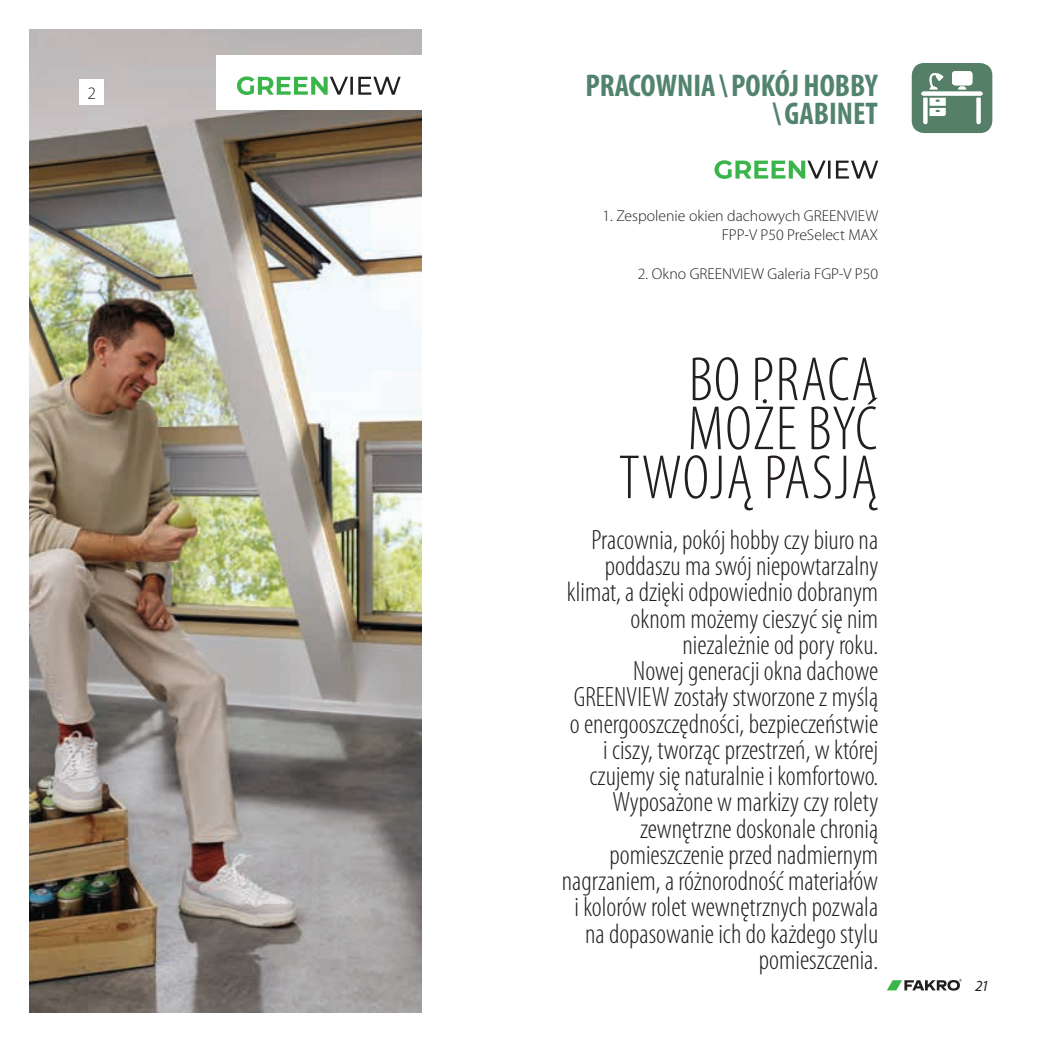
<style>
.page{position:relative;width:1042px;height:1042px;background:#fff}
.page>*{position:absolute;margin:0;border:0;box-sizing:border-box;transform-origin:0 0}
.t1{font:300 condensed 63px/49px "Myriad Pro";letter-spacing:.02em;color:#231f20;text-align:right}
.t2{font:700 condensed 31.5px/28px "Myriad Pro";color:#51836e;text-align:right}
.t3{font:300 condensed 28px/26.2px "Myriad Pro";color:#231f20;text-align:right}
.t4{font:300 17.5px "Myriad Pro";color:#231f20}
.t5{font:300 15.75px/19.2px "Myriad Pro";color:#231f20;text-align:right}
.t6{font:italic 15.4px "Myriad Pro";color:#231f20}
</style>
<div class="page">
<svg style="left:887px;top:979px;width:75px;height:11px"></svg>
<div style="left:912px;top:63px;width:80px;height:70px;background:#558067;border-radius:12px"></div>
<svg style="left:921px;top:71px;width:61px;height:53px"></svg>
<img style="left:30px;top:30px;width:392px;height:982px">
<div style="left:79px;top:79px;width:25px;height:26px;background:#fff"></div>
<svg style="left:714px;top:160px;width:164px;height:19px"></svg>
<div style="left:216px;top:55px;width:206px;height:55px;background:#fff"></div>
<svg style="left:237px;top:76px;width:164px;height:19px"></svg>
<p class="t4" style="left:88px;top:83px;width:10px">2</p>
<p class="t2" style="left:585px;top:71px;width:294px">PRACOWNIA \ POKÓJ HOBBY \ GABINET</p>
<p class="t5" style="left:602px;top:206px;width:277px">1. Zespolenie okien dachowych GREENVIEW<br>FPP-V P50 PreSelect MAX</p>
<p class="t5" style="left:638px;top:264px;width:242px">2. Okno GREENVIEW Galeria FGP-V P50</p>
<h1 class="t1" style="left:619px;top:356px;width:260px">BO PRACA<br>MOŻE BYĆ<br>TWOJĄ PASJĄ</h1>
<p class="t3" style="left:562px;top:527px;width:318px">Pracownia, pokój hobby czy biuro na poddaszu ma swój niepowtarzalny klimat, a dzięki odpowiednio dobranym oknom możemy cieszyć się nim niezależnie od pory roku.<br>Nowej generacji okna dachowe GREENVIEW zostały stworzone z myślą o energooszczędności, bezpieczeństwie i ciszy, tworząc przestrzeń, w której czujemy się naturalnie i komfortowo.<br>Wyposażone w markizy czy rolety zewnętrzne doskonale chronią pomieszczenie przed nadmiernym nagrzaniem, a różnorodność materiałów i kolorów rolet wewnętrznych pozwala na dopasowanie ich do każdego stylu pomieszczenia.</p>
<p class="t6" style="left:975px;top:976px;width:16px">21</p>
</div>
